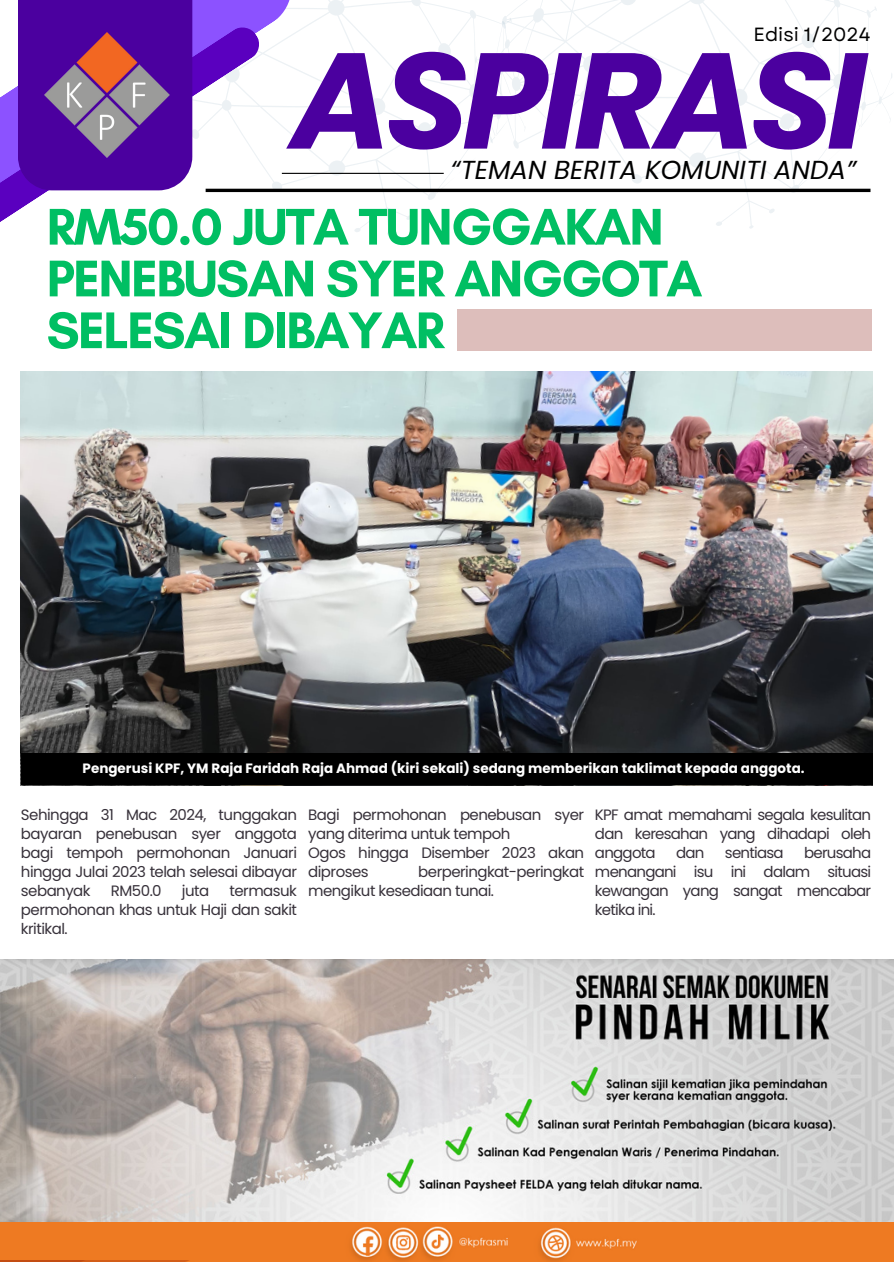
<style>
.page{position:relative;width:894px;height:1264px;background:#fff}
.page>*{position:absolute;margin:0;border:0;box-sizing:border-box;transform-origin:0 0}
.t1{font:italic 700 135.9px "Poppins";letter-spacing:-.05em;color:#4b009f}
.t2{font:700 52.5px/51.8px "Glacial Indifference";letter-spacing:-.035em;color:#00bf63}
.t3{font:italic 26.1px "Poppins";color:#000}
.t4{font:19.05px "Garet";color:#000}
.t5{font:15px/19.2px "Poppins";letter-spacing:-.035em;color:#37313a;text-align:justify}
.t6{font:700 13.5px "Poppins";color:#fff}
</style>
<div class="page">
<svg style="left:530px;top:0;width:363px;height:228px"></svg>
<svg style="left:297px;top:0;width:233px;height:235px"></svg>
<svg style="left:192px;top:0;width:105px;height:193px"></svg>
<svg style="left:0;top:25px;width:261px;height:197px"></svg>
<hr style="left:282px;top:173px;width:161px;height:1px;background:#000">
<img style="left:0;top:1221px;width:659px;height:40px">
<div style="left:0;top:1221px;width:343px;height:39px;background:#ee7a22"></div>
<div style="left:659px;top:1221px;width:234px;height:40px;background:#ee7a22"></div>
<div style="left:18px;top:0;width:174px;height:190px;background:#4b009f"></div>
<img style="left:42px;top:30px;width:130px;height:130px">
<hr style="left:205px;top:189px;width:665px;height:3px;background:#000">
<img style="left:21px;top:371px;width:850px;height:382px">
<div style="left:21px;top:753px;width:851px;height:32px;background:#000"></div>
<div style="left:457px;top:309px;width:415px;height:42px;background:#ddbebb"></div>
<img style="left:0;top:959px;width:893px;height:262px">
<h2 class="t4" style="left:753px;top:21px;width:118px">Edisi 1/2024</h2>
<p class="t1" style="left:291px;top:6px;width:577px">ASPIRASI</p>
<h3 class="t3" style="left:450px;top:151px;width:406px">“TEMAN BERITA KOMUNITI ANDA”</h3>
<h1 class="t2" style="left:47px;top:200px;width:657px">RM50.0 JUTA TUNGGAKAN<br>PENEBUSAN SYER ANGGOTA<br>SELESAI DIBAYAR</h1>
<h5 class="t6" style="left:83px;top:759px;width:723px">Pengerusi KPF, YM Raja Faridah Raja Ahmad (kiri sekali) sedang memberikan taklimat kepada anggota.</h5>
<p class="t5" style="left:21px;top:804px;width:277px">Sehingga 31 Mac 2024, tunggakan bayaran penebusan syer anggota bagi tempoh permohonan Januari hingga Julai 2023 telah selesai dibayar sebanyak</p>
<p class="t5" style="left:308px;top:804px;width:277px">Bagi permohonan penebusan syer yang diterima untuk tempoh</p>
<p class="t5" style="left:308px;top:843px;width:277px">Ogos hingga Disember 2023 akan diproses</p>
<p class="t5" style="left:594px;top:804px;width:278px">KPF amat memahami segala kesulitan dan keresahan yang dihadapi oleh anggota</p>
<p class="t5" style="left:676px;top:843px;width:30px">dan</p>
<p class="t5" style="left:724px;top:843px;width:60px">sentiasa</p>
<p class="t5" style="left:594px;top:843px;width:278px;text-indent:209px">berusaha menangani isu ini dalam situasi kewangan yang sangat mencabar ketika ini.</p>
<p class="t5" style="left:308px;top:862px;width:277px;text-indent:110px">berperingkat-peringkat mengikut kesediaan tunai.</p>
<p class="t5" style="left:111px;top:881px;width:52px">RM50.0</p>
<p class="t5" style="left:182px;top:881px;width:29px">juta</p>
<p class="t5" style="left:21px;top:881px;width:277px;text-indent:208px">termasuk permohonan khas untuk Haji dan sakit kritikal.</p>
</div>
